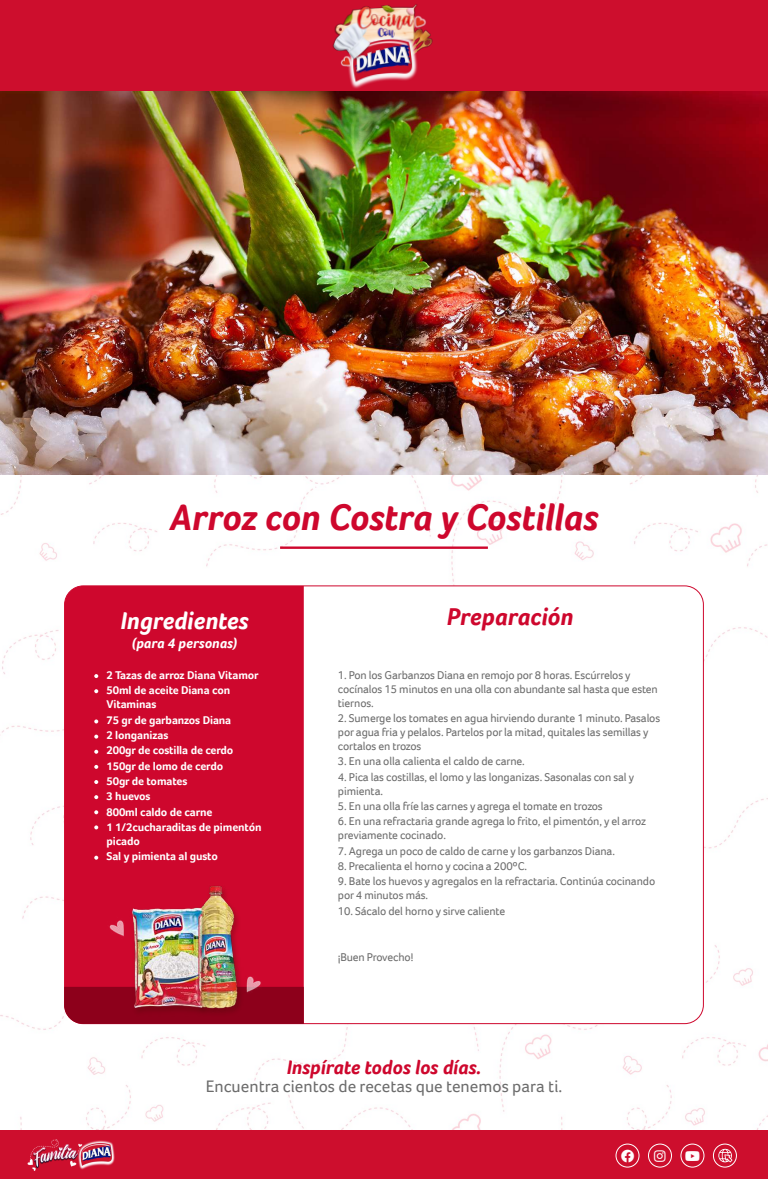
<style>
.page{position:relative;width:768px;height:1179px;background:#fff}
.page>*{position:absolute;margin:0;border:0;box-sizing:border-box;transform-origin:0 0}
.t1{font:italic 700 38px "Foco W06";letter-spacing:-.005em;color:#ce072d}
.t2{font:italic 700 24.96px "Foco W06";color:#fff}
.t3{font:italic 700 24.96px "Foco W06";color:#ce072d}
.t4{font:italic 700 20.16px "Foco";letter-spacing:-.005em;color:#ce072d}
.t5{font:17.12px "Foco";color:#6c6c6c}
.t6{font:italic 700 14.48px "Foco W06";color:#fff}
.t7{font:11.6px/14px "Foco W06";letter-spacing:-.01em;color:#6c6c6c}
.t8{font:700 11.6px/15.3px "Foco W06";letter-spacing:-.01em;color:#fff}
</style>
<div class="page">
<img style="left:0;top:474px;width:768px;height:656px">
<img style="left:0;top:91px;width:768px;height:383px">
<div style="left:0;top:0;width:768px;height:91px;background:#cd0e2d"></div>
<img style="left:332px;top:4px;width:101px;height:84px">
<div style="left:0;top:1130px;width:768px;height:48px;background:#cd0e2d"></div>
<img style="left:27px;top:1139px;width:88px;height:32px">
<svg style="left:718px;top:1147px;width:15px;height:15px"></svg>
<div style="left:616px;top:1143px;width:23px;height:24px;border:1px solid #fff;border-radius:50%"></div>
<div style="left:648px;top:1143px;width:24px;height:24px;border:1px solid #fff;border-radius:50%"></div>
<div style="left:681px;top:1143px;width:23px;height:24px;border:1px solid #fff;border-radius:50%"></div>
<div style="left:713px;top:1143px;width:24px;height:24px;border:1px solid #fff;border-radius:50%"></div>
<hr style="left:280px;top:546px;width:208px;height:3px;background:#ce072d">
<div style="left:65px;top:586px;width:638px;height:437px;background:#fff;border-radius:19px"></div>
<div style="left:65px;top:586px;width:239px;height:400px;background:#ce072d"></div>
<svg style="left:64px;top:986px;width:240px;height:37px"></svg>
<img style="left:71px;top:843px;width:228px;height:228px">
<svg style="left:94px;top:689px;width:4px;height:4px"></svg>
<svg style="left:94px;top:674px;width:4px;height:4px"></svg>
<svg style="left:94px;top:734px;width:4px;height:4px"></svg>
<svg style="left:94px;top:719px;width:4px;height:4px"></svg>
<svg style="left:94px;top:764px;width:4px;height:4px"></svg>
<svg style="left:94px;top:780px;width:4px;height:4px"></svg>
<svg style="left:94px;top:795px;width:4px;height:4px"></svg>
<svg style="left:94px;top:810px;width:4px;height:4px"></svg>
<svg style="left:94px;top:825px;width:4px;height:4px"></svg>
<svg style="left:94px;top:855px;width:4px;height:4px"></svg>
<svg style="left:94px;top:749px;width:4px;height:4px"></svg>
<h1 class="t1" style="left:170px;top:494px;width:430px">Arroz con Costra y Costillas</h1>
<h2 class="t2" style="left:121px;top:605px;width:130px">Ingredientes</h2>
<h2 class="t3" style="left:447px;top:601px;width:128px">Preparación</h2>
<p class="t6" style="left:131px;top:635px;width:108px">(para 4 personas)</p>
<p class="t8" style="left:107px;top:667px;width:154px">2 Tazas de arroz Diana Vitamor<br>50ml de aceite Diana con</p>
<p class="t8" style="left:107px;top:696px;width:157px">Vitaminas<br>75 gr de garbanzos Diana<br>2 longanizas<br>200gr de costilla de cerdo<br>150gr de lomo de cerdo<br>50gr de tomates<br>3 huevos<br>800ml caldo de carne<br>1 1/2cucharaditas de pimentón</p>
<p class="t8" style="left:107px;top:833px;width:113px">picado<br>Sal y pimienta al gusto</p>
<p class="t7" style="left:338px;top:667px;width:321px">1. Pon los Garbanzos Diana en remojo por 8 horas. Escúrrelos y cocínalos 15 minutos en una olla con abundante sal hasta que esten tiernos.</p>
<p class="t7" style="left:338px;top:711px;width:324px">2. Sumerge los tomates en agua hirviendo durante 1 minuto. Pasalos por agua fria y pelalos. Partelos por la mitad, quitales las semillas y cortalos en trozos</p>
<p class="t7" style="left:338px;top:754px;width:188px">3. En una olla calienta el caldo de carne.</p>
<p class="t7" style="left:338px;top:769px;width:298px">4. Pica las costillas, el lomo y las longanizas. Sasonalas con sal y pimienta.</p>
<p class="t7" style="left:338px;top:799px;width:266px">5. En una olla fríe las carnes y agrega el tomate en trozos</p>
<p class="t7" style="left:338px;top:814px;width:310px">6. En una refractaria grande agrega lo frito, el pimentón, y el arroz previamente cocinado.</p>
<p class="t7" style="left:338px;top:843px;width:279px">7. Agrega un poco de caldo de carne y los garbanzos Diana.</p>
<p class="t7" style="left:338px;top:859px;width:191px">8. Precalienta el horno y cocina a 200ºC.</p>
<p class="t7" style="left:338px;top:874px;width:319px">9. Bate los huevos y agregalos en la refractaria. Continúa cocinando por 4 minutos más.</p>
<p class="t7" style="left:338px;top:903px;width:169px">10. Sácalo del horno y sirve caliente</p>
<p class="t7" style="left:338px;top:949px;width:77px">¡Buen Provecho!</p>
<h3 class="t4" style="left:287px;top:1054px;width:196px">Inspírate todos los días.</h3>
<h3 class="t5" style="left:206px;top:1077px;width:358px">Encuentra cientos de recetas que tenemos para ti.</h3>
</div>
